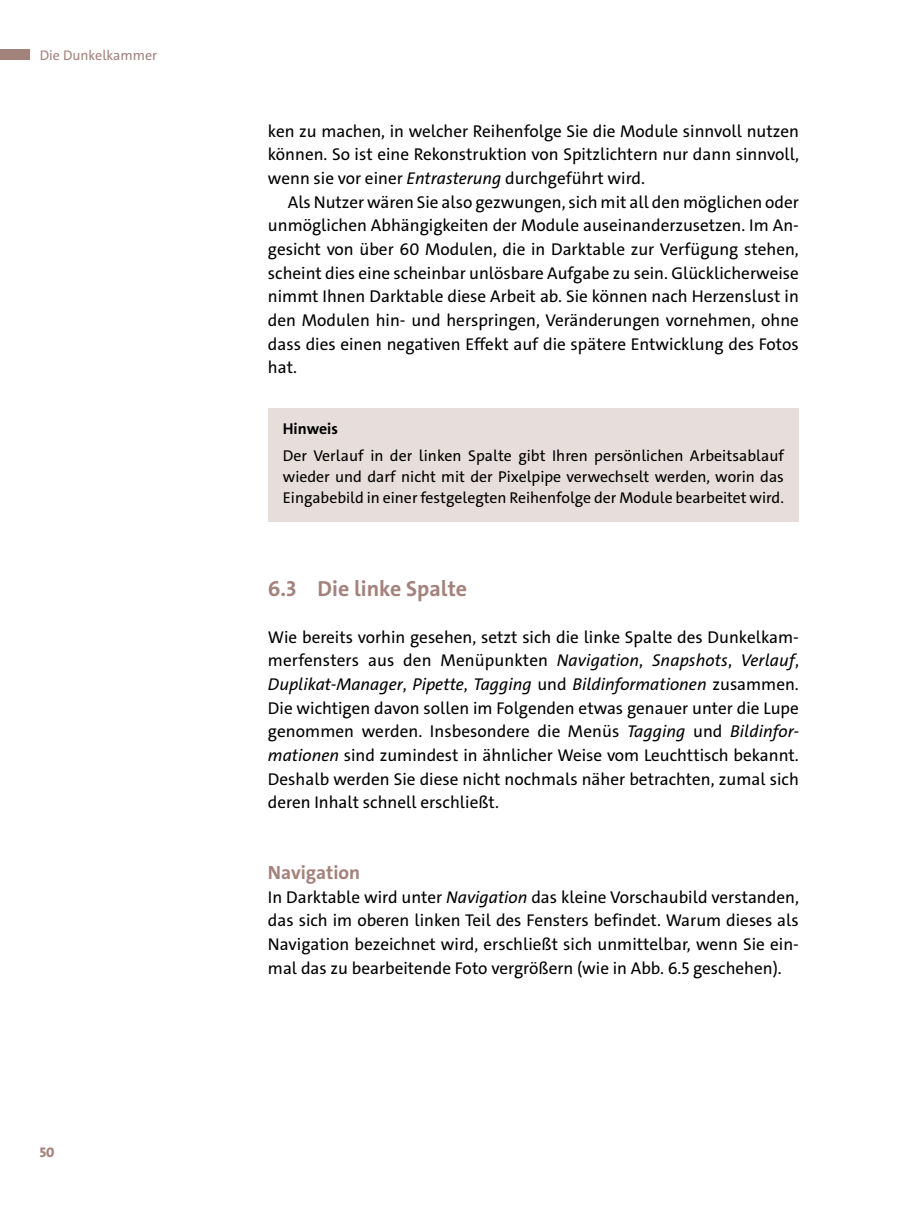
<style>
.page{position:relative;width:918px;height:1216px;background:#fff}
.page>*{position:absolute;margin:0;border:0;box-sizing:border-box;transform-origin:0 0}
.t1{font:700 21.88px "The Sans C4 s";color:#a4827c}
.t2{font:700 19.25px "The Sans C4 s";color:#a4827c}
.t3{font:17.15px/23.6px "The Sans C4 s";color:#000;text-align:justify}
.t4{font:15.75px/21px "The Sans C4 s";color:#000;text-align:justify}
.t5{font:700 15.75px "The Sans C4 s";color:#000}
.t6{font:14px "The Sans C4 s";color:#a4827c}
.t7{font:800 14px "The Sans C4 s";color:#a4827c}
.s1{font-style:italic}
</style>
<div class="page">
<div style="left:268px;top:408px;width:531px;height:45px;background:#e7ddda"></div>
<div style="left:268px;top:434px;width:531px;height:87px;background:#e7ddda"></div>
<div style="left:0;top:50px;width:30px;height:10px;background:#a4827c"></div>
<p class="t6" style="left:40px;top:47px;width:119px">Die Dunkelkammer</p>
<p class="t7" style="left:40px;top:1143px;width:16px">50</p>
<p class="t3" style="left:268px;top:119px;width:532px">ken zu machen, in welcher Reihenfolge Sie die Module sinnvoll nutzen können. So ist eine Rekonstruktion von Spitzlichtern nur dann sinnvoll, wenn sie vor einer <span class="s1">Entrasterung</span> durchgeführt wird.</p>
<p class="t3" style="left:268px;top:190px;width:532px;text-indent:20px">Als Nutzer wären Sie also gezwungen, sich mit all den möglichen oder unmöglichen Abhängigkeiten der Module auseinanderzusetzen. Im An&shy;gesicht von über 60 Modulen, die in Darktable zur Verfügung stehen, scheint dies eine scheinbar unlösbare Aufgabe zu sein. Glücklicherweise nimmt Ihnen Darktable diese Arbeit ab. Sie können nach Herzenslust in den Modulen hin- und herspringen, Veränderungen vornehmen, ohne dass dies einen negativen Effekt auf die spätere Entwicklung des Fotos hat.</p>
<p class="t5" style="left:283px;top:419px;width:57px">Hinweis</p>
<p class="t4" style="left:283px;top:445px;width:503px">Der Verlauf in der linken Spalte gibt Ihren persönlichen Arbeitsablauf wieder und darf nicht mit der Pixelpipe verwechselt werden, worin das Eingabebild in einer festgelegten Reihenfolge der Module bearbeitet wird.</p>
<p class="t1" style="left:268px;top:574px;width:201px">6.3 Die linke Spalte</p>
<p class="t3" style="left:268px;top:625px;width:532px">Wie bereits vorhin gesehen, setzt sich die linke Spalte des Dunkelkam&shy;merfensters aus den Menüpunkten <span class="s1">Navigation</span>, <span class="s1">Snapshots</span>, <span class="s1">Verlauf</span>, <span class="s1">Duplikat-Manager</span>, <span class="s1">Pipette</span>, <span class="s1">Tagging</span> und <span class="s1">Bildinformationen</span> zusammen.<br>Die wichtigen davon sollen im Folgenden etwas genauer unter die Lupe genommen werden. Insbesondere die Menüs <span class="s1">Tagging</span> und <span class="s1">Bildinfor&shy;mationen</span> sind zumindest in ähnlicher Weise vom Leuchttisch bekannt.<br>Deshalb werden Sie diese nicht nochmals näher betrachten, zumal sich deren Inhalt schnell erschließt.</p>
<p class="t2" style="left:268px;top:860px;width:94px">Navigation</p>
<p class="t3" style="left:268px;top:885px;width:532px">In Darktable wird unter <span class="s1">Navigation</span> das kleine Vorschaubild verstanden, das sich im oberen linken Teil des Fensters befindet. Warum dieses als Navigation bezeichnet wird, erschließt sich unmittelbar, wenn Sie ein&shy;mal das zu bearbeitende Foto vergrößern (wie in Abb. 6.5 geschehen).</p>
</div>
